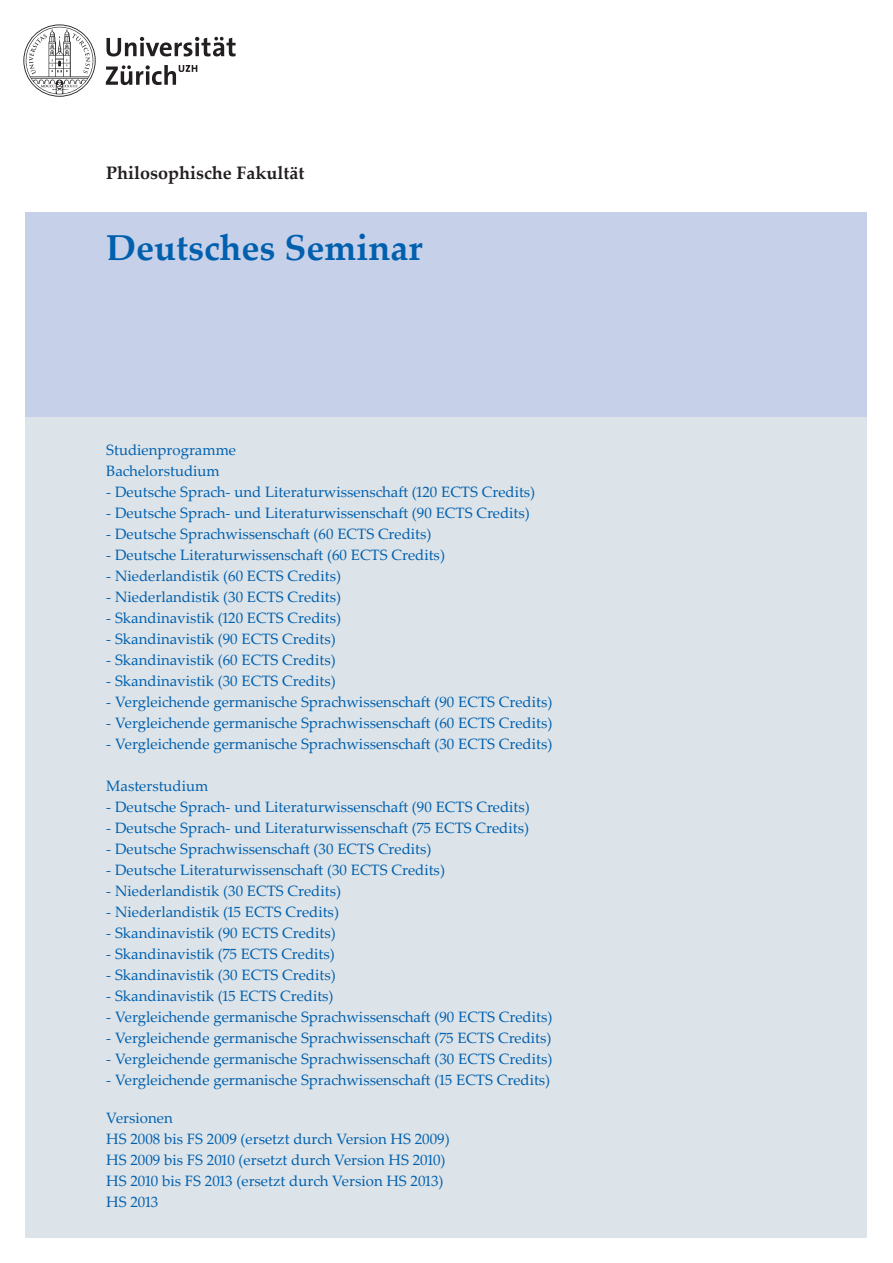
<style>
.page{position:relative;width:893px;height:1263px;background:#fff}
.page>*{position:absolute;margin:0;border:0;box-sizing:border-box;transform-origin:0 0}
.t1{font:700 36px "Palatino Linotype";color:#0160ae}
.t2{font:700 18px "Palatino Linotype";color:#231f20}
.t3{font:15px/21px "Palatino Linotype";color:#0160ae}
</style>
<div class="page">
<div style="left:26px;top:417px;width:841px;height:820px;background:#dde4e9"></div>
<div style="left:26px;top:213px;width:841px;height:204px;background:#c7d0e9"></div>
<svg style="left:23px;top:24px;width:213px;height:73px"></svg>
<p class="t2" style="left:106px;top:160px;width:200px">Philosophische Fakultät</p>
<h1 class="t1" style="left:106px;top:222px;width:318px">Deutsches Seminar</h1>
<p class="t3" style="left:106px;top:439px;width:131px">Studienprogramme<br>Bachelorstudium</p>
<p class="t3" style="left:106px;top:481px;width:430px">- Deutsche Sprach- und Literaturwissenschaft (120 ECTS Credits)</p>
<p class="t3" style="left:106px;top:502px;width:425px">- Deutsche Sprach- und Literaturwissenschaft (90 ECTS Credits)</p>
<p class="t3" style="left:106px;top:523px;width:327px">- Deutsche Sprachwissenschaft (60 ECTS Credits)</p>
<p class="t3" style="left:106px;top:544px;width:340px">- Deutsche Literaturwissenschaft (60 ECTS Credits)</p>
<p class="t3" style="left:106px;top:565px;width:236px">- Niederlandistik (60 ECTS Credits)</p>
<p class="t3" style="left:106px;top:586px;width:236px">- Niederlandistik (30 ECTS Credits)</p>
<p class="t3" style="left:106px;top:607px;width:236px">- Skandinavistik (120 ECTS Credits)</p>
<p class="t3" style="left:106px;top:628px;width:231px">- Skandinavistik (90 ECTS Credits)</p>
<p class="t3" style="left:106px;top:649px;width:231px">- Skandinavistik (60 ECTS Credits)</p>
<p class="t3" style="left:106px;top:670px;width:231px">- Skandinavistik (30 ECTS Credits)</p>
<p class="t3" style="left:106px;top:691px;width:448px">- Vergleichende germanische Sprachwissenschaft (90 ECTS Credits)</p>
<p class="t3" style="left:106px;top:712px;width:448px">- Vergleichende germanische Sprachwissenschaft (60 ECTS Credits)</p>
<p class="t3" style="left:106px;top:733px;width:448px">- Vergleichende germanische Sprachwissenschaft (30 ECTS Credits)</p>
<p class="t3" style="left:106px;top:775px;width:104px">Masterstudium</p>
<p class="t3" style="left:106px;top:796px;width:425px">- Deutsche Sprach- und Literaturwissenschaft (90 ECTS Credits)</p>
<p class="t3" style="left:106px;top:817px;width:424px">- Deutsche Sprach- und Literaturwissenschaft (75 ECTS Credits)</p>
<p class="t3" style="left:106px;top:838px;width:327px">- Deutsche Sprachwissenschaft (30 ECTS Credits)</p>
<p class="t3" style="left:106px;top:859px;width:340px">- Deutsche Literaturwissenschaft (30 ECTS Credits)</p>
<p class="t3" style="left:106px;top:880px;width:236px">- Niederlandistik (30 ECTS Credits)</p>
<p class="t3" style="left:106px;top:901px;width:234px">- Niederlandistik (15 ECTS Credits)</p>
<p class="t3" style="left:106px;top:922px;width:231px">- Skandinavistik (90 ECTS Credits)</p>
<p class="t3" style="left:106px;top:943px;width:230px">- Skandinavistik (75 ECTS Credits)</p>
<p class="t3" style="left:106px;top:964px;width:231px">- Skandinavistik (30 ECTS Credits)</p>
<p class="t3" style="left:106px;top:985px;width:229px">- Skandinavistik (15 ECTS Credits)</p>
<p class="t3" style="left:106px;top:1006px;width:448px">- Vergleichende germanische Sprachwissenschaft (90 ECTS Credits)</p>
<p class="t3" style="left:106px;top:1027px;width:447px">- Vergleichende germanische Sprachwissenschaft (75 ECTS Credits)</p>
<p class="t3" style="left:106px;top:1048px;width:448px">- Vergleichende germanische Sprachwissenschaft (30 ECTS Credits)</p>
<p class="t3" style="left:106px;top:1069px;width:445px">- Vergleichende germanische Sprachwissenschaft (15 ECTS Credits)</p>
<p class="t3" style="left:106px;top:1107px;width:345px">Versionen<br>HS 2008 bis FS 2009 (ersetzt durch Version HS 2009)<br>HS 2009 bis FS 2010 (ersetzt durch Version HS 2010)<br>HS 2010 bis FS 2013 (ersetzt durch Version HS 2013)<br>HS 2013</p>
</div>
